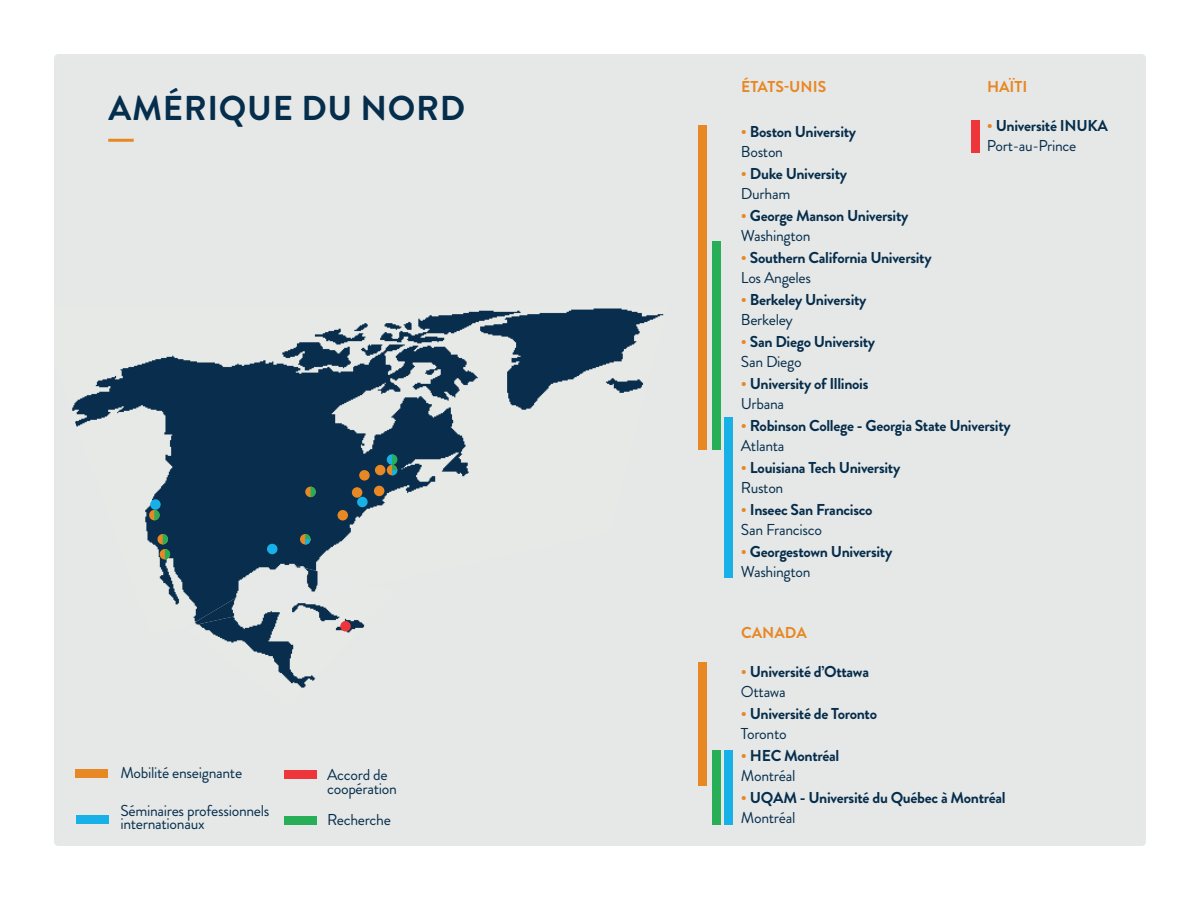
<style>
.page{position:relative;width:1200px;height:900px;background:#fff}
.page>*{position:absolute;margin:0;border:0;box-sizing:border-box;transform-origin:0 0}
.t1{font:700 34.5px "Brandon Grotesque";letter-spacing:.02em;color:#052d4c}
.t2{font:700 15.75px/19.5px "Brandon Grotesque";letter-spacing:-.02em;color:#052d4c}
.t3{font:15.75px/13.5px "Brandon Grotesque";letter-spacing:-.02em;color:#052d4c}
.t4{font:700 15.75px "Brandon Grotesque";color:#e78825}
.s1{color:#e78825}
.s2{font-weight:400}
</style>
<div class="page">
<div style="left:54px;top:54px;width:1092px;height:792px;background:#e6e8e7;border-radius:4px"></div>
<hr style="left:108px;top:139px;width:26px;height:3px;background:#e78825">
<img style="left:72px;top:308px;width:592px;height:297px">
<div style="left:724px;top:417px;width:9px;height:161px;background:#18b1e7"></div>
<div style="left:699px;top:126px;width:8px;height:324px;background:#e78825"></div>
<div style="left:357px;top:497px;width:11px;height:10px;background:#18b1e7;border-radius:50%"></div>
<div style="left:374px;top:486px;width:10px;height:10px;background:#e78825;border-radius:50%"></div>
<div style="left:338px;top:510px;width:10px;height:10px;background:#e78825;border-radius:50%"></div>
<div style="left:352px;top:487px;width:10px;height:11px;background:#e78825;border-radius:50%"></div>
<img style="left:186px;top:585px;width:211px;height:103px">
<img style="left:188px;top:565px;width:186px;height:62px">
<div style="left:712px;top:241px;width:9px;height:209px;background:#28ae56"></div>
<div style="left:699px;top:663px;width:8px;height:123px;background:#e78825"></div>
<div style="left:712px;top:750px;width:9px;height:74px;background:#28ae56"></div>
<div style="left:724px;top:750px;width:9px;height:74px;background:#18b1e7"></div>
<div style="left:971px;top:120px;width:8px;height:33px;background:#ee3539"></div>
<svg style="left:158px;top:534px;width:10px;height:10px"></svg>
<div style="left:149px;top:510px;width:11px;height:10px;background:#e78825;border-radius:50%"></div>
<svg style="left:154px;top:510px;width:6px;height:10px"></svg>
<div style="left:160px;top:549px;width:10px;height:11px;background:#e78825;border-radius:50%"></div>
<svg style="left:163px;top:534px;width:7px;height:26px"></svg>
<div style="left:305px;top:487px;width:11px;height:10px;background:#e78825;border-radius:50%"></div>
<svg style="left:310px;top:487px;width:6px;height:10px"></svg>
<div style="left:300px;top:534px;width:10px;height:10px;background:#e78825;border-radius:50%"></div>
<svg style="left:305px;top:534px;width:5px;height:10px"></svg>
<div style="left:267px;top:544px;width:11px;height:10px;background:#18b1e7;border-radius:50%"></div>
<div style="left:150px;top:499px;width:11px;height:11px;background:#18b1e7;border-radius:50%"></div>
<div style="left:375px;top:465px;width:10px;height:10px;background:#e78825;border-radius:50%"></div>
<div style="left:359px;top:470px;width:11px;height:11px;background:#e78825;border-radius:50%"></div>
<div style="left:387px;top:465px;width:10px;height:10px;background:#e78825;border-radius:50%"></div>
<div style="left:387px;top:454px;width:10px;height:11px;background:#18b1e7;border-radius:50%"></div>
<svg style="left:392px;top:454px;width:5px;height:21px"></svg>
<div style="left:340px;top:621px;width:11px;height:11px;background:#ee3539;border-radius:50%"></div>
<div style="left:284px;top:771px;width:33px;height:8px;background:#ee3539"></div>
<div style="left:75px;top:769px;width:33px;height:8px;background:#e78825"></div>
<div style="left:76px;top:815px;width:33px;height:8px;background:#18b1e7"></div>
<div style="left:284px;top:816px;width:33px;height:8px;background:#28ae56"></div>
<h1 class="t1" style="left:108px;top:84px;width:358px">AMÉRIQUE DU NORD</h1>
<p class="t3" style="left:120px;top:766px;width:123px">Mobilité enseignante</p>
<p class="t3" style="left:120px;top:804px;width:151px">Séminaires professionnels internationaux</p>
<p class="t3" style="left:327px;top:813px;width:65px">Recherche</p>
<p class="t3" style="left:327px;top:768px;width:71px">Accord de coopération</p>
<p class="t4" style="left:741px;top:76px;width:87px">ÉTATS-UNIS</p>
<p class="t2" style="left:741px;top:122px;width:117px"><span class="s1">•</span> Boston University<br><span class="s2">Boston</span></p>
<p class="t2" style="left:741px;top:164px;width:108px"><span class="s1">•</span> Duke University<br><span class="s2">Durham</span></p>
<p class="t2" style="left:741px;top:206px;width:169px"><span class="s1">•</span> George Manson University<br><span class="s2">Washington</span></p>
<p class="t2" style="left:741px;top:248px;width:192px"><span class="s1">•</span> Southern California University<br><span class="s2">Los Angeles</span></p>
<p class="t2" style="left:741px;top:290px;width:127px"><span class="s1">•</span> Berkeley University<br><span class="s2">Berkeley</span></p>
<p class="t2" style="left:741px;top:332px;width:136px"><span class="s1">•</span> San Diego University<br><span class="s2">San Diego</span></p>
<p class="t2" style="left:741px;top:374px;width:129px"><span class="s1">•</span> University of Illinois<br><span class="s2">Urbana</span></p>
<p class="t2" style="left:741px;top:416px;width:271px"><span class="s1">•</span> Robinson College - Georgia State University<br><span class="s2">Atlanta</span></p>
<p class="t2" style="left:741px;top:458px;width:161px"><span class="s1">•</span> Louisiana Tech University<br><span class="s2">Ruston</span></p>
<p class="t2" style="left:741px;top:500px;width:133px"><span class="s1">•</span> Inseec San Francisco<br><span class="s2">San Francisco</span></p>
<p class="t2" style="left:741px;top:542px;width:153px"><span class="s1">•</span> Georgestown University<br><span class="s2">Washington</span></p>
<p class="t4" style="left:987px;top:76px;width:42px">HAÏTI</p>
<p class="t2" style="left:987px;top:116px;width:122px"><span class="s1">•</span> Université INUKA<br><span class="s2">Port-au-Prince</span></p>
<p class="t4" style="left:741px;top:622px;width:67px">CANADA</p>
<p class="t2" style="left:741px;top:662px;width:130px"><span class="s1">•</span> Université d’Ottawa<br><span class="s2">Ottawa</span></p>
<p class="t2" style="left:741px;top:704px;width:138px"><span class="s1">•</span> Université de Toronto<br><span class="s2">Toronto</span></p>
<p class="t2" style="left:741px;top:746px;width:100px"><span class="s1">•</span> HEC Montréal<br><span class="s2">Montréal</span></p>
<p class="t2" style="left:741px;top:788px;width:266px"><span class="s1">•</span> UQAM - Université du Québec à Montréal<br><span class="s2">Montréal</span></p>
</div>
